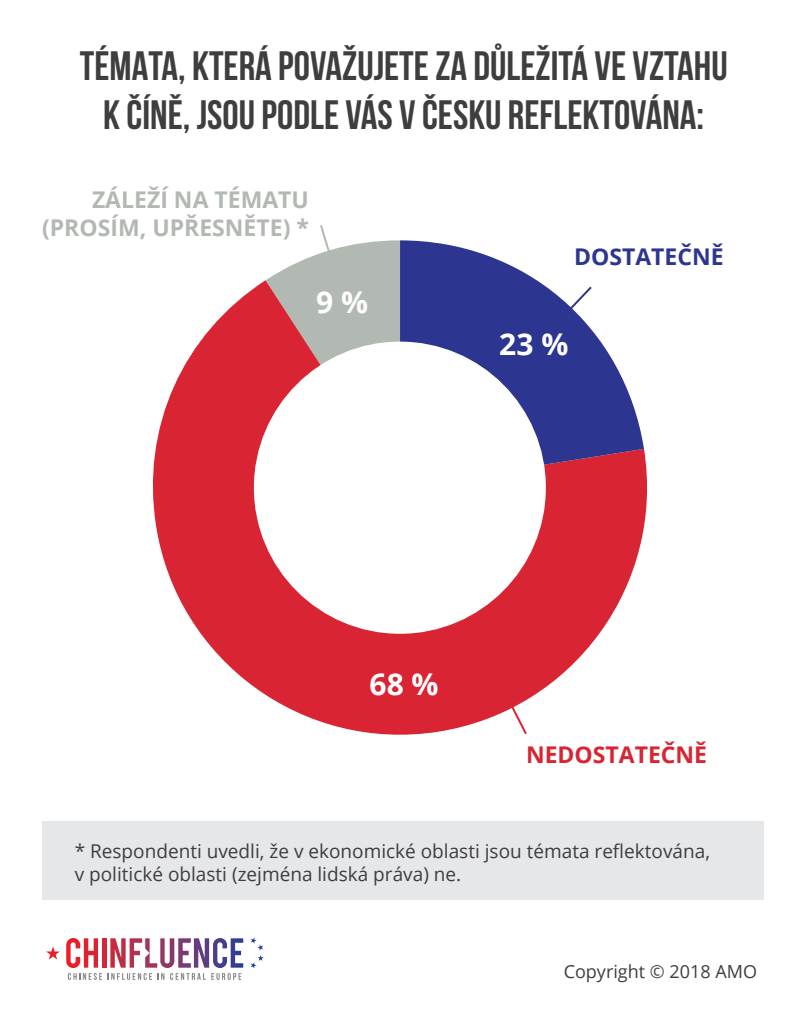
<style>
.page{position:relative;width:800px;height:1016px;background:#fff}
.page>*{position:absolute;margin:0;border:0;box-sizing:border-box;transform-origin:0 0}
.t1{font:700 41px/49.2px "Bebas Neue";color:#3e3e3f;text-align:center}
.t2{font:700 30px "Open Sans";color:#fff}
.t3{font:700 23px/27.6px "Open Sans";color:#b2b8b2;text-align:right}
.t4{font:700 23px "Open Sans";color:#d92533}
.t5{font:700 23px "Open Sans";color:#2c358f}
.t6{font:19px/22.8px "Open Sans";color:#3e3e3f}
.t7{font:18px "Open Sans";color:#3e3e3f}
</style>
<div class="page">
<svg style="left:266px;top:240px;width:134px;height:40px;fill:#b2b8b2"></svg>
<svg style="left:152px;top:280px;width:495px;height:455px;fill:#d92533"></svg>
<svg style="left:400px;top:240px;width:244px;height:247px;fill:#2c358f"></svg>
<svg style="left:251px;top:937px;width:13px;height:31px"></svg>
<svg style="left:46px;top:946px;width:14px;height:13px"></svg>
<svg style="left:66px;top:938px;width:36px;height:41px"></svg>
<hr style="left:102px;top:938px;width:4px;height:29px;background:#d42536">
<svg style="left:108px;top:938px;width:135px;height:41px"></svg>
<div style="left:254px;top:341px;width:292px;height:292px;background:#fff;border-radius:50%"></div>
<svg style="left:502px;top:689px;width:27px;height:46px"></svg>
<svg style="left:554px;top:284px;width:40px;height:41px"></svg>
<svg style="left:319px;top:225px;width:18px;height:47px"></svg>
<div style="left:42px;top:821px;width:722px;height:78px;background:#e6e7e9"></div>
<h1 class="t1" style="left:80px;top:41px;width:649px">TÉMATA, KTERÁ POVAŽUJETE ZA DŮLEŽITÁ VE VZTAHU<br>K ČÍNĚ, JSOU PODLE VÁS V ČESKU REFLEKTOVÁNA:</h1>
<p class="t3" style="left:42px;top:185px;width:268px">ZÁLEŽÍ NA TÉMATU (PROSÍM, UPŘESNĚTE) *</p>
<h2 class="t2" style="left:316px;top:280px;width:53px">9 %</h2>
<p class="t5" style="left:574px;top:240px;width:151px">DOSTATEČNĚ</p>
<h2 class="t2" style="left:499px;top:322px;width:71px">23 %</h2>
<h2 class="t2" style="left:370px;top:662px;width:71px">68 %</h2>
<p class="t4" style="left:526px;top:738px;width:183px">NEDOSTATEČNĚ</p>
<p class="t6" style="left:75px;top:839px;width:637px">* Respondenti uvedli, že v ekonomické oblasti jsou témata reflektována, v politické oblasti (zejména lidská práva) ne.</p>
<p class="t7" style="left:564px;top:959px;width:195px">Copyright © 2018 AMO</p>
</div>
